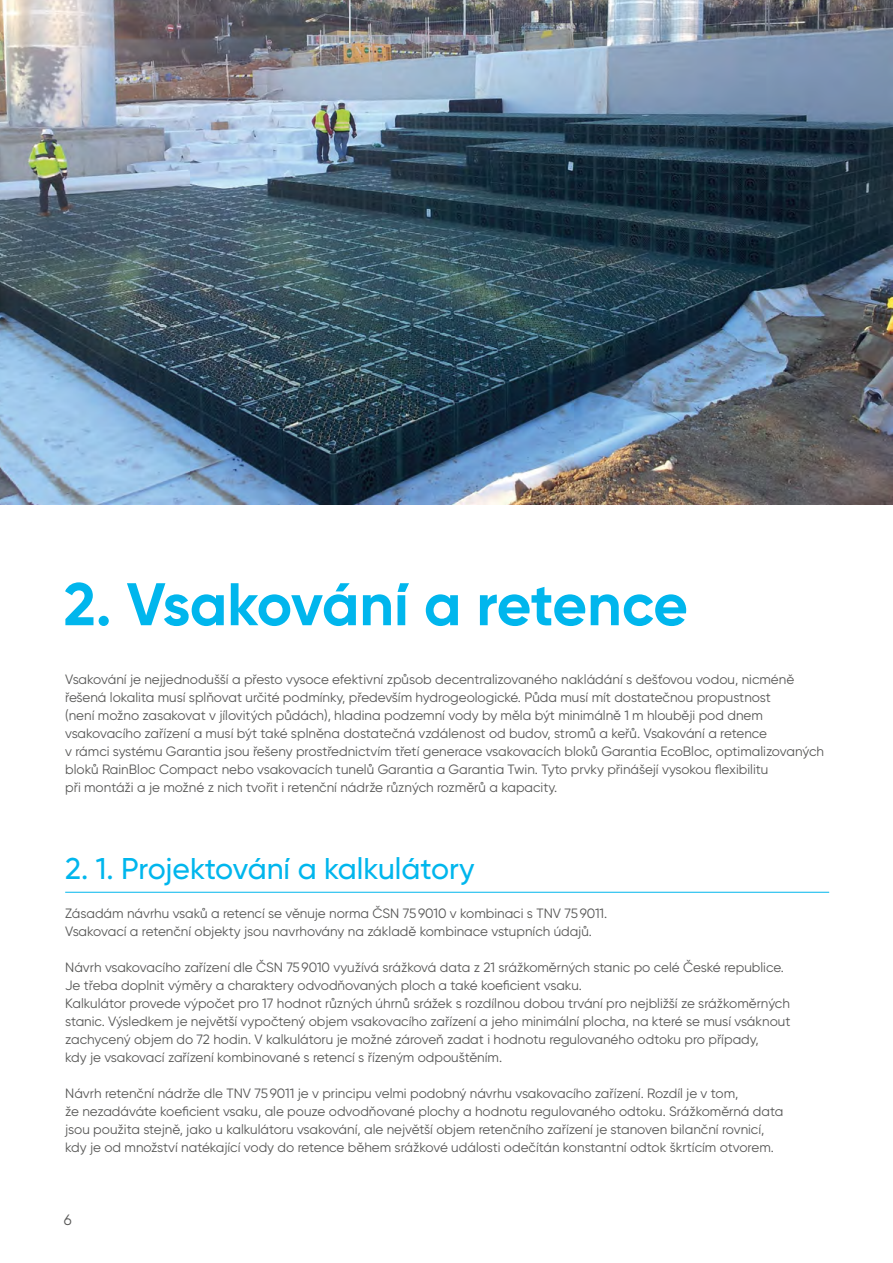
<style>
.page{position:relative;width:893px;height:1263px;background:#fff}
.page>*{position:absolute;margin:0;border:0;box-sizing:border-box;transform-origin:0 0}
.t1{font:700 60px "Gilroy";letter-spacing:-.015em;color:#00b6ed}
.t2{font:500 30px "Gilroy";color:#00b6ed}
.t3{font:15px "Gilroy";color:#575756}
.t4{font:13.5px/18px "Gilroy";color:#575756}
</style>
<div class="page">
<hr style="left:65px;top:892px;width:764px;height:1px;background:#00b6ed">
<img style="left:0;top:0;width:893px;height:504px">
<h1 class="t1" style="left:64px;top:567px;width:626px">2. Vsakování a retence</h1>
<p class="t4" style="left:65px;top:670px;width:760px">Vsakování je nejjednodušší a přesto vysoce efektivní způsob decentralizovaného nakládání s dešťovou vodou, nicméně řešená lokalita musí splňovat určité podmínky, především hydrogeologické. Půda musí mít dostatečnou propustnost<br>(není možno zasakovat v jílovitých půdách), hladina podzemní vody by měla být minimálně 1 m hlouběji pod dnem vsakovacího zařízení a musí být také splněna dostatečná vzdálenost od budov, stromů a keřů. Vsakování a retence<br>v rámci systému Garantia jsou řešeny prostřednictvím třetí generace vsakovacích bloků Garantia EcoBloc, optimalizovaných bloků RainBloc Compact nebo vsakovacích tunelů Garantia a Garantia Twin. Tyto prvky přinášejí vysokou flexibilitu<br>při montáži a je možné z nich tvořit i retenční nádrže různých rozměrů a kapacity.</p>
<h2 class="t2" style="left:65px;top:850px;width:411px">2. 1. Projektování a kalkulátory</h2>
<p class="t4" style="left:65px;top:904px;width:544px">Zásadám návrhu vsaků a retencí se věnuje norma ČSN 759010 v kombinaci s TNV 759011.<br>Vsakovací a retenční objekty jsou navrhovány na základě kombinace vstupních údajů.</p>
<p class="t4" style="left:65px;top:958px;width:727px">Návrh vsakovacího zařízení dle ČSN 759010 využívá srážková data z 21 srážkoměrných stanic po celé České republice.<br>Je třeba doplnit výměry a charaktery odvodňovaných ploch a také koeficient vsaku.<br>Kalkulátor provede výpočet pro 17 hodnot různých úhrnů srážek s rozdílnou dobou trvání pro nejbližší ze srážkoměrných stanic. Výsledkem je největší vypočtený objem vsakovacího zařízení a jeho minimální plocha, na které se musí vsáknout zachycený objem do 72 hodin. V kalkulátoru je možné zároveň zadat i hodnotu regulovaného odtoku pro případy,<br>kdy je vsakovací zařízení kombinované s retencí s řízeným odpouštěním.</p>
<p class="t4" style="left:65px;top:1084px;width:720px">Návrh retenční nádrže dle TNV 759011 je v principu velmi podobný návrhu vsakovacího zařízení. Rozdíl je v tom,<br>že nezadáváte koeficient vsaku, ale pouze odvodňované plochy a hodnotu regulovaného odtoku. Srážkoměrná data jsou použita stejně, jako u kalkulátoru vsakování, ale největší objem retenčního zařízení je stanoven bilanční rovnicí, kdy je od množství natékající vody do retence během srážkové události odečítán konstantní odtok škrtícím otvorem.</p>
<p class="t3" style="left:64px;top:1210px;width:9px">6</p>
</div>
